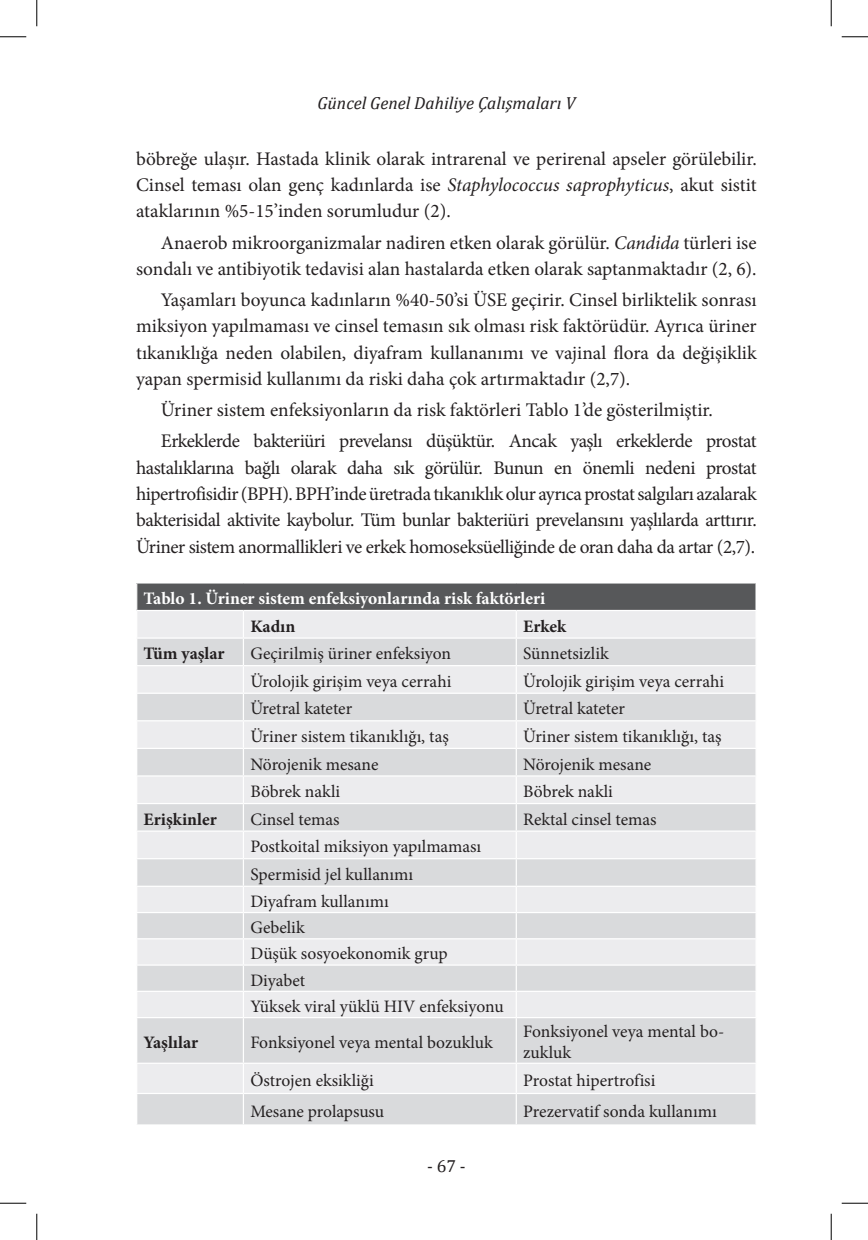
<style>
.page{position:relative;width:868px;height:1240px;background:#fff}
.page>*{position:absolute;margin:0;border:0;box-sizing:border-box;transform-origin:0 0}
.duzyazi{font:19.25px/26.2px "Minion Pro";color:#231f20;text-align:justify}
.tabloyazi{font:17.5px/21px "Minion Pro";color:#231f20}
.tabloyazibold{font:700 17.5px "Minion Pro";color:#fff}
.tabloyazi-2{font:700 17.5px "Minion Pro";color:#231f20}
.t1{font:italic 17.5px "Cambria";color:#231f20}
.t2{font:17.5px "Cambria";color:#231f20}
.s1{font-style:italic}
</style>
<div class="page">
<div style="left:137px;top:583px;width:618px;height:27px;background:#57585a"></div>
<div style="left:137px;top:611px;width:618px;height:26px;background:#ececee"></div>
<svg style="left:137px;top:638px;width:618px;height:486px;fill:#d9dadc"></svg>
<hr style="left:136px;top:665px;width:107px;height:1px;background:#fff">
<hr style="left:243px;top:665px;width:273px;height:1px;background:#fff">
<hr style="left:516px;top:665px;width:240px;height:1px;background:#fff">
<hr style="left:136px;top:692px;width:107px;height:1px;background:#fff">
<hr style="left:243px;top:692px;width:273px;height:1px;background:#fff">
<hr style="left:516px;top:692px;width:240px;height:1px;background:#fff">
<hr style="left:136px;top:720px;width:107px;height:1px;background:#fff">
<hr style="left:243px;top:720px;width:273px;height:1px;background:#fff">
<hr style="left:516px;top:720px;width:240px;height:1px;background:#fff">
<hr style="left:136px;top:747px;width:107px;height:2px;background:#fff">
<hr style="left:243px;top:747px;width:273px;height:2px;background:#fff">
<hr style="left:516px;top:747px;width:240px;height:2px;background:#fff">
<hr style="left:136px;top:775px;width:107px;height:1px;background:#fff">
<hr style="left:243px;top:775px;width:273px;height:1px;background:#fff">
<hr style="left:516px;top:775px;width:240px;height:1px;background:#fff">
<hr style="left:136px;top:802px;width:107px;height:2px;background:#fff">
<hr style="left:243px;top:802px;width:273px;height:2px;background:#fff">
<hr style="left:516px;top:802px;width:240px;height:2px;background:#fff">
<hr style="left:136px;top:830px;width:107px;height:1px;background:#fff">
<hr style="left:243px;top:830px;width:273px;height:1px;background:#fff">
<hr style="left:516px;top:830px;width:240px;height:1px;background:#fff">
<hr style="left:136px;top:858px;width:107px;height:1px;background:#fff">
<hr style="left:243px;top:858px;width:273px;height:1px;background:#fff">
<hr style="left:516px;top:858px;width:240px;height:1px;background:#fff">
<hr style="left:136px;top:885px;width:107px;height:1px;background:#fff">
<hr style="left:243px;top:885px;width:273px;height:1px;background:#fff">
<hr style="left:516px;top:885px;width:240px;height:1px;background:#fff">
<hr style="left:136px;top:911px;width:107px;height:2px;background:#fff">
<hr style="left:243px;top:911px;width:273px;height:2px;background:#fff">
<hr style="left:516px;top:911px;width:240px;height:2px;background:#fff">
<hr style="left:136px;top:938px;width:107px;height:1px;background:#fff">
<hr style="left:243px;top:938px;width:273px;height:1px;background:#fff">
<hr style="left:516px;top:938px;width:240px;height:1px;background:#fff">
<hr style="left:136px;top:964px;width:107px;height:1px;background:#fff">
<hr style="left:243px;top:964px;width:273px;height:1px;background:#fff">
<hr style="left:516px;top:964px;width:240px;height:1px;background:#fff">
<hr style="left:136px;top:990px;width:107px;height:1px;background:#fff">
<hr style="left:243px;top:990px;width:273px;height:1px;background:#fff">
<svg style="left:243px;top:611px;width:1px;height:405px"></svg>
<hr style="left:516px;top:990px;width:240px;height:1px;background:#fff">
<svg style="left:515px;top:611px;width:1px;height:405px"></svg>
<hr style="left:136px;top:1016px;width:107px;height:2px;background:#fff">
<hr style="left:243px;top:1016px;width:273px;height:2px;background:#fff">
<hr style="left:243px;top:1018px;width:1px;height:44px;background:#fff">
<hr style="left:516px;top:1016px;width:240px;height:2px;background:#fff">
<hr style="left:515px;top:1018px;width:1px;height:44px;background:#fff">
<hr style="left:136px;top:1062px;width:107px;height:1px;background:#fff">
<hr style="left:243px;top:1062px;width:273px;height:1px;background:#fff">
<svg style="left:243px;top:1063px;width:1px;height:29px"></svg>
<hr style="left:516px;top:1062px;width:240px;height:1px;background:#fff">
<svg style="left:515px;top:1063px;width:1px;height:29px"></svg>
<hr style="left:136px;top:1092px;width:107px;height:1px;background:#fff">
<hr style="left:243px;top:1092px;width:273px;height:1px;background:#fff">
<hr style="left:243px;top:1093px;width:1px;height:31px;background:#fff">
<hr style="left:516px;top:1092px;width:240px;height:1px;background:#fff">
<hr style="left:515px;top:1093px;width:1px;height:31px;background:#fff">
<svg style="left:136px;top:583px;width:1px;height:27px"></svg>
<svg style="left:755px;top:583px;width:1px;height:408px"></svg>
<hr style="left:516px;top:610px;width:240px;height:1px;background:#fff">
<svg style="left:0;top:36px;width:26px;height:1px"></svg>
<svg style="left:841px;top:36px;width:26px;height:1px"></svg>
<svg style="left:0;top:1202px;width:26px;height:1px"></svg>
<svg style="left:841px;top:1202px;width:26px;height:1px"></svg>
<svg style="left:36px;top:0;width:1px;height:26px"></svg>
<svg style="left:36px;top:1213px;width:1px;height:26px"></svg>
<svg style="left:830px;top:0;width:1px;height:26px"></svg>
<svg style="left:830px;top:1213px;width:1px;height:26px"></svg>
<p class="t1" style="left:317px;top:91px;width:259px">Güncel Genel Dahiliye Çalışmaları V</p>
<p class="duzyazi" style="left:136px;top:146px;width:622px">böbreğe ulaşır. Hastada klinik olarak intrarenal ve perirenal apseler görülebilir.<br>Cinsel teması olan genç kadınlarda ise <span class="s1">Staphylococcus saprophyticus</span>, akut sistit ataklarının %5-15’inden sorumludur (2).</p>
<p class="duzyazi" style="left:136px;top:229px;width:622px;text-align:right">Anaerob mikroorganizmalar nadiren etken olarak görülür. <span class="s1">Candida</span> türleri ise sondalı ve antibiyotik tedavisi alan hastalarda etken olarak saptanmaktadır (2, 6).</p>
<p class="duzyazi" style="left:136px;top:287px;width:622px;text-indent:25px">Yaşamları boyunca kadınların %40-50’si ÜSE geçirir. Cinsel birliktelik sonrası miksiyon yapılmaması ve cinsel temasın sık olması risk faktörüdür. Ayrıca üriner tıkanıklığa neden olabilen, diyafram kullananımı ve vajinal flora da değişiklik yapan spermisid kullanımı da riski daha çok artırmaktadır (2,7).</p>
<p class="duzyazi" style="left:161px;top:397px;width:553px">Üriner sistem enfeksiyonların da risk faktörleri Tablo 1’de gösterilmiştir.</p>
<p class="duzyazi" style="left:136px;top:428px;width:622px;text-indent:25px">Erkeklerde bakteriüri prevelansı düşüktür. Ancak yaşlı erkeklerde prostat hastalıklarına bağlı olarak daha sık görülür. Bunun en önemli nedeni prostat hipertrofisidir (BPH). BPH’inde üretrada tıkanıklık olur ayrıca prostat salgıları azalarak bakterisidal aktivite kaybolur. Tüm bunlar bakteriüri prevelansını yaşlılarda arttırır.<br>Üriner sistem anormallikleri ve erkek homoseksüelliğinde de oran daha da artar (2,7).</p>
<p class="tabloyazibold" style="left:144px;top:586px;width:403px">Tablo 1. Üriner sistem enfeksiyonlarında risk faktörleri</p>
<p class="tabloyazi-2" style="left:250px;top:613px;width:46px">Kadın</p>
<p class="tabloyazi-2" style="left:523px;top:613px;width:44px">Erkek</p>
<p class="tabloyazi-2" style="left:144px;top:641px;width:82px">Tüm yaşlar</p>
<p class="tabloyazi" style="left:250px;top:643px;width:202px">Geçirilmiş üriner enfeksiyon</p>
<p class="tabloyazi" style="left:523px;top:643px;width:87px">Sünnetsizlik</p>
<p class="tabloyazi" style="left:250px;top:670px;width:202px">Ürolojik girişim veya cerrahi</p>
<p class="tabloyazi" style="left:523px;top:670px;width:202px">Ürolojik girişim veya cerrahi</p>
<p class="tabloyazi" style="left:250px;top:698px;width:103px">Üretral kateter</p>
<p class="tabloyazi" style="left:523px;top:698px;width:103px">Üretral kateter</p>
<p class="tabloyazi" style="left:250px;top:726px;width:200px">Üriner sistem tikanıklığı, taş</p>
<p class="tabloyazi" style="left:523px;top:726px;width:200px">Üriner sistem tikanıklığı, taş</p>
<p class="tabloyazi" style="left:250px;top:753px;width:129px">Nörojenik mesane</p>
<p class="tabloyazi" style="left:523px;top:753px;width:129px">Nörojenik mesane</p>
<p class="tabloyazi" style="left:250px;top:781px;width:91px">Böbrek nakli</p>
<p class="tabloyazi" style="left:523px;top:781px;width:91px">Böbrek nakli</p>
<p class="tabloyazi-2" style="left:144px;top:806px;width:75px">Erişkinler</p>
<p class="tabloyazi" style="left:250px;top:808px;width:91px">Cinsel temas</p>
<p class="tabloyazi" style="left:523px;top:808px;width:135px">Rektal cinsel temas</p>
<p class="tabloyazi" style="left:250px;top:836px;width:232px">Postkoital miksiyon yapılmaması</p>
<p class="tabloyazi" style="left:250px;top:863px;width:164px">Spermisid jel kullanımı</p>
<p class="tabloyazi" style="left:250px;top:890px;width:140px">Diyafram kullanımı</p>
<p class="tabloyazi" style="left:250px;top:916px;width:56px">Gebelik</p>
<p class="tabloyazi" style="left:250px;top:943px;width:199px">Düşük sosyoekonomik grup</p>
<p class="tabloyazi" style="left:250px;top:969px;width:56px">Diyabet</p>
<p class="tabloyazi" style="left:250px;top:995px;width:255px">Yüksek viral yüklü HIV enfeksiyonu</p>
<p class="tabloyazi-2" style="left:144px;top:1029px;width:56px">Yaşlılar</p>
<p class="tabloyazi" style="left:250px;top:1031px;width:244px">Fonksiyonel veya mental bozukluk</p>
<p class="tabloyazi" style="left:523px;top:1021px;width:202px">Fonksiyonel veya mental bo&shy;zukluk</p>
<p class="tabloyazi" style="left:250px;top:1069px;width:125px">Östrojen eksikliği</p>
<p class="tabloyazi" style="left:523px;top:1069px;width:134px">Prostat hipertrofisi</p>
<p class="tabloyazi" style="left:250px;top:1100px;width:135px">Mesane prolapsusu</p>
<p class="tabloyazi" style="left:523px;top:1100px;width:195px">Prezervatif sonda kullanımı</p>
<p class="t2" style="left:427px;top:1155px;width:40px">- 67 -</p>
</div>
